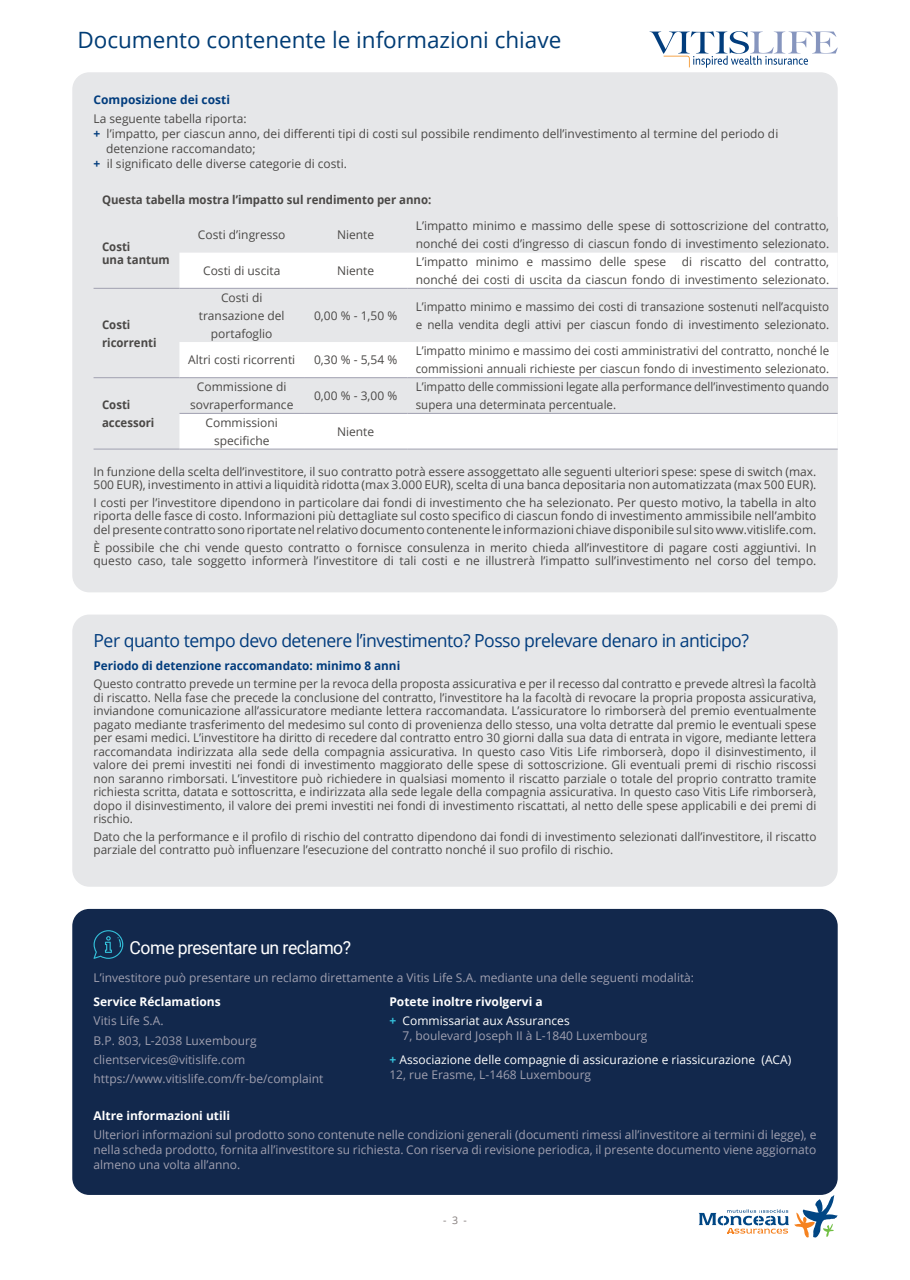
<style>
.page{position:relative;width:910px;height:1280px;background:#fff}
.page>*{position:absolute;margin:0;border:0;box-sizing:border-box;transform-origin:0 0}
.t1{font:22.5px "Open Sans";color:#003c75}
.t2{font:18px "Open Sans";letter-spacing:-.03em;color:#013c7d}
.t3{font:18px "Roboto";letter-spacing:-.03em;color:#fff}
.t4{font:12px/13.5px "Open Sans";color:#4a4846}
.t5{font:12px/15px "Open Sans";color:#a0a0b0}
.t6{font:12px/18px "Open Sans";color:#4a4846;scale:.96 1}
.t7{font:700 12px/18px "Open Sans";color:#4a4846;scale:.95 1}
.t8{font:12px/15px "Open Sans";color:#fff}
.t9{font:700 12px "Open Sans";color:#fff}
.t10{font:700 12px "Open Sans";color:#013c7d}
.t11{font:10.5px "Open Sans";color:#837c7b}
.s1{font-weight:700;color:#013c7d}
.s2{font-weight:700;color:#34c1db}
.s3{color:#fff}
.s4{color:#a0a0b0}
</style>
<div class="page">
<svg style="left:699px;top:1195px;width:139px;height:42px"></svg>
<div style="left:72px;top:72px;width:766px;height:520px;background:#e6e7e9;border-radius:17px"></div>
<svg style="left:179px;top:253px;width:659px;height:196px;fill:#fff"></svg>
<hr style="left:94px;top:288px;width:85px;height:1px;background:#a0a0b0">
<hr style="left:179px;top:288px;width:125px;height:1px;background:#a0a0b0">
<hr style="left:304px;top:288px;width:103px;height:1px;background:#a0a0b0">
<hr style="left:407px;top:288px;width:431px;height:1px;background:#a0a0b0">
<hr style="left:94px;top:377px;width:85px;height:1px;background:#a0a0b0">
<hr style="left:94px;top:449px;width:85px;height:1px;background:#a0a0b0">
<hr style="left:179px;top:377px;width:125px;height:1px;background:#a0a0b0">
<hr style="left:304px;top:377px;width:103px;height:1px;background:#a0a0b0">
<hr style="left:407px;top:377px;width:431px;height:1px;background:#a0a0b0">
<hr style="left:179px;top:413px;width:125px;height:1px;background:#a0a0b0">
<hr style="left:304px;top:413px;width:103px;height:1px;background:#a0a0b0">
<hr style="left:407px;top:413px;width:431px;height:1px;background:#a0a0b0">
<hr style="left:179px;top:449px;width:125px;height:1px;background:#a0a0b0">
<hr style="left:304px;top:449px;width:103px;height:1px;background:#a0a0b0">
<hr style="left:407px;top:449px;width:431px;height:1px;background:#a0a0b0">
<div style="left:72px;top:614px;width:766px;height:273px;background:#e6e7e9;border-radius:17px"></div>
<div style="left:72px;top:909px;width:766px;height:286px;background:#12284c;border-radius:17px"></div>
<svg style="left:94px;top:930px;width:29px;height:29px"></svg>
<svg style="left:650px;top:31px;width:188px;height:37px"></svg>
<p class="t1" style="left:77px;top:25px;width:485px">Documento contenente le informazioni chiave</p>
<p class="t10" style="left:94px;top:91px;width:138px">Composizione dei costi</p>
<p class="t4" style="left:94px;top:112px;width:155px">La seguente tabella riporta:</p>
<p class="t4" style="left:106px;top:126px;width:674px;line-height:15px;text-indent:-12px"><span class="s1">+</span> l’impatto, per ciascun anno, dei differenti tipi di costi sul possibile rendimento dell’investimento al termine del periodo di detenzione raccomandato;</p>
<p class="t4" style="left:94px;top:157px;width:255px"><span class="s1">+</span> il significato delle diverse categorie di costi.</p>
<p class="t7" style="left:102px;top:190px;width:348px">Questa tabella mostra l’impatto sul rendimento per anno:</p>
<p class="t7" style="left:102px;top:237px;width:31px">Costi</p>
<p class="t7" style="left:102px;top:250px;width:73px">una tantum</p>
<p class="t4" style="left:198px;top:228px;width:89px">Costi d’ingresso</p>
<p class="t4" style="left:337px;top:228px;width:39px">Niente</p>
<p class="t4" style="left:416px;top:217px;width:415px;line-height:18px">L’impatto minimo e massimo delle spese di sottoscrizione del contratto, nonché dei costi d’ingresso di ciascun fondo di investimento selezionato.</p>
<p class="t4" style="left:203px;top:264px;width:79px">Costi di uscita</p>
<p class="t4" style="left:337px;top:264px;width:39px">Niente</p>
<p class="t4" style="left:416px;top:252px;width:415px;line-height:18px;text-align:right">di riscatto del contratto,<br>nonché dei costi di uscita da ciascun fondo di investimento selezionato.</p>
<p class="t4" style="left:416px;top:255px;width:252px">L’impatto minimo e massimo delle spese</p>
<p class="t7" style="left:102px;top:315px;width:59px">Costi ricorrenti</p>
<p class="t4" style="left:199px;top:288px;width:87px;line-height:18px;text-align:center">Costi di transazione del portafoglio</p>
<p class="t4" style="left:314px;top:308px;width:85px">0,00 % - 1,50 %</p>
<p class="t4" style="left:416px;top:297px;width:415px;line-height:18px">L’impatto minimo e massimo dei costi di transazione sostenuti nell’acquisto e nella vendita degli attivi per ciascun fondo di investimento selezionato.</p>
<p class="t4" style="left:188px;top:353px;width:109px">Altri costi ricorrenti</p>
<p class="t4" style="left:314px;top:353px;width:85px">0,30 % - 5,54 %</p>
<p class="t6" style="left:416px;top:342px;width:432px">L’impatto minimo e massimo dei costi amministrativi del contratto, nonché le commissioni annuali richieste per ciascun fondo di investimento selezionato.</p>
<p class="t4" style="left:190px;top:377px;width:105px;line-height:18px;text-align:center">Commissione di sovraperformance</p>
<p class="t4" style="left:314px;top:389px;width:85px">0,00 % - 3,00 %</p>
<p class="t6" style="left:416px;top:377px;width:432px">L’impatto delle commissioni legate alla performance dell’investimento quando supera una determinata percentuale.</p>
<p class="t4" style="left:206px;top:413px;width:74px;line-height:18px;text-align:center">Commissioni specifiche</p>
<p class="t4" style="left:337px;top:424px;width:39px">Niente</p>
<p class="t4" style="left:94px;top:464px;width:724px">In funzione della scelta dell’investitore, il suo contratto potrà essere assoggettato alle seguenti ulteriori spese: spese di switch (max.<br>500 EUR), investimento in attivi a liquidità ridotta (max 3.000 EUR), scelta di una banca depositaria non automatizzata (max 500 EUR).</p>
<p class="t4" style="left:94px;top:496px;width:724px;text-align:justify">I costi per l’investitore dipendono in particolare dai fondi di investimento che ha selezionato. Per questo motivo, la tabella in alto riporta delle fasce di costo. Informazioni più dettagliate sul costo specifico di ciascun fondo di investimento ammissibile nell’ambito del presente contratto sono riportate nel relativo documento contenente le informazioni chiave disponibile sul sito www.vitislife.com.</p>
<p class="t4" style="left:94px;top:540px;width:724px">È possibile che chi vende questo contratto o fornisce consulenza in merito chieda all’investitore di pagare costi aggiuntivi. In questo caso, tale soggetto informerà l’investitore di tali costi e ne illustrerà l’impatto sull’investimento nel corso del tempo.</p>
<p class="t7" style="left:102px;top:395px;width:57px">Costi accessori</p>
<p class="t2" style="left:94px;top:628px;width:657px">Per quanto tempo devo detenere l’investimento? Posso prelevare denaro in anticipo?</p>
<p class="t10" style="left:94px;top:657px;width:308px">Periodo di detenzione raccomandato: minimo 8 anni</p>
<p class="t4" style="left:94px;top:677px;width:724px;text-align:justify">Questo contratto prevede un termine per la revoca della proposta assicurativa e per il recesso dal contratto e prevede altresì la facoltà di riscatto. Nella fase che precede la conclusione del contratto, l’investitore ha la facoltà di revocare la propria proposta assicurativa, inviandone comunicazione all’assicuratore mediante lettera raccomandata. L’assicuratore lo rimborserà del premio eventualmente pagato mediante trasferimento del medesimo sul conto di provenienza dello stesso, una volta detratte dal premio le eventuali spese per esami medici. L’investitore ha diritto di recedere dal contratto entro 30 giorni dalla sua data di entrata in vigore, mediante lettera raccomandata indirizzata alla sede della compagnia assicurativa. In questo caso Vitis Life rimborserà, dopo il disinvestimento, il valore dei premi investiti nei fondi di investimento maggiorato delle spese di sottoscrizione. Gli eventuali premi di rischio riscossi non saranno rimborsati. L’investitore può richiedere in qualsiasi momento il riscatto parziale o totale del proprio contratto tramite richiesta scritta, datata e sottoscritta, e indirizzata alla sede legale della compagnia assicurativa. In questo caso Vitis Life rimborserà, dopo il disinvestimento, il valore dei premi investiti nei fondi di investimento riscattati, al netto delle spese applicabili e dei premi di rischio.</p>
<p class="t4" style="left:94px;top:829px;width:724px">Dato che la performance e il profilo di rischio del contratto dipendono dai fondi di investimento selezionati dall’investitore, il riscatto parziale del contratto può influenzare l’esecuzione del contratto nonché il suo profilo di rischio.</p>
<p class="t3" style="left:130px;top:935px;width:223px">Come presentare un reclamo?</p>
<p class="t5" style="left:94px;top:970px;width:602px">L’investitore può presentare un reclamo direttamente a Vitis Life S.A. mediante una delle seguenti modalità:</p>
<p class="t9" style="left:94px;top:993px;width:129px">Service Réclamations</p>
<p class="t5" style="left:94px;top:1013px;width:72px">Vitis Life S.A.</p>
<p class="t5" style="left:94px;top:1032px;width:165px">B.P. 803, L-2038 Luxembourg</p>
<p class="t5" style="left:94px;top:1052px;width:153px">clientservices@vitislife.com</p>
<p class="t5" style="left:94px;top:1071px;width:231px">https://www.vitislife.com/fr-be/complaint</p>
<p class="t9" style="left:389px;top:993px;width:155px">Potete inoltre rivolgervi a</p>
<p class="t5" style="left:402px;top:1013px;width:246px;text-indent:-13px"><span class="s2">+</span> <span class="s3">Commissariat aux Assurances<br></span>7, boulevard Joseph II à L-1840 Luxembourg</p>
<p class="t8" style="left:389px;top:1052px;width:403px"><span class="s2">+</span> Associazione delle compagnie di assicurazione e riassicurazione (ACA)<br><span class="s4">12, rue Erasme, L-1468 Luxembourg</span></p>
<p class="t9" style="left:94px;top:1107px;width:138px">Altre informazioni utili</p>
<p class="t5" style="left:94px;top:1127px;width:724px;text-align:justify">Ulteriori informazioni sul prodotto sono contenute nelle condizioni generali (documenti rimessi all’investitore ai termini di legge), e nella scheda prodotto, fornita all’investitore su richiesta. Con riserva di revisione periodica, il presente documento viene aggiornato almeno una volta all’anno.</p>
<p class="t11" style="left:443px;top:1213px;width:25px">- 3 -</p>
</div>
